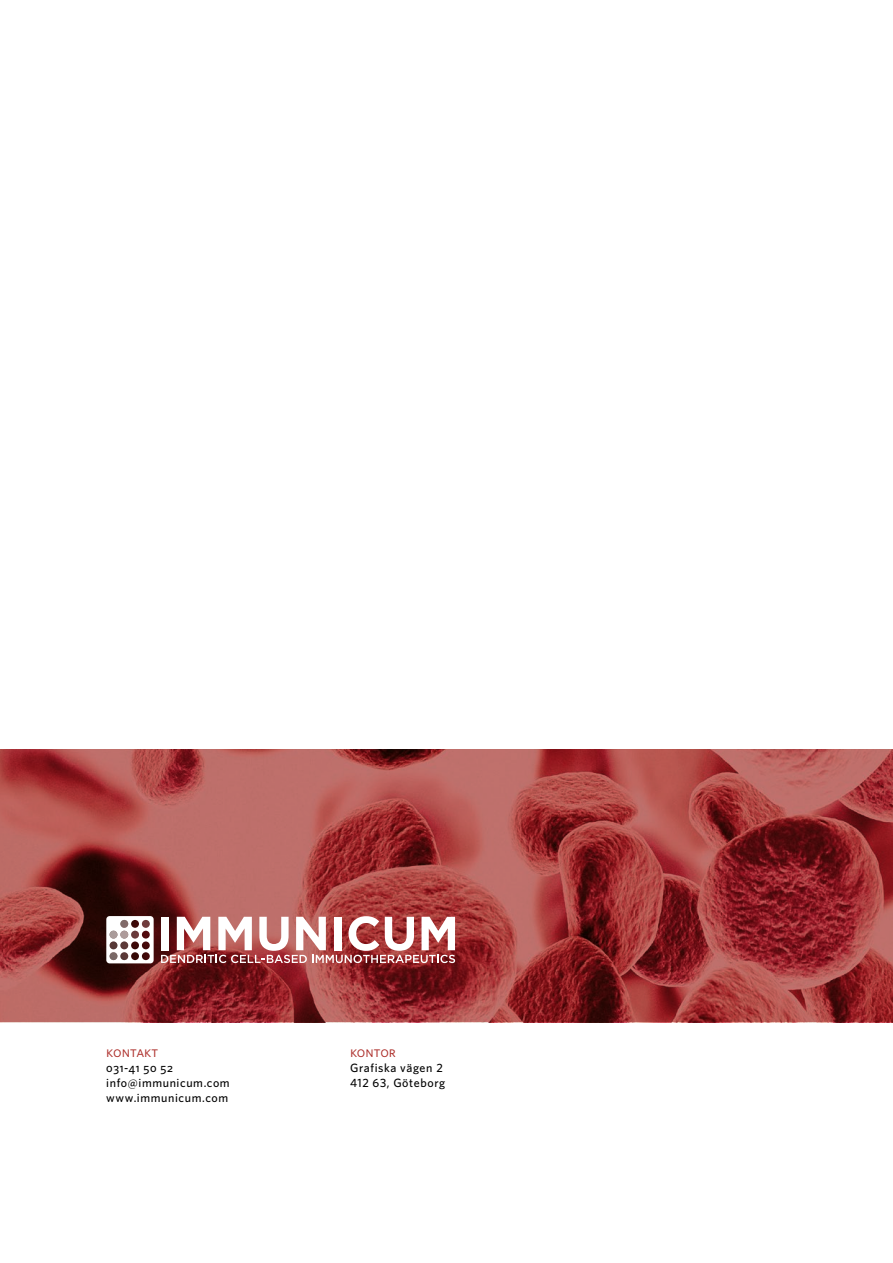
<style>
.page{position:relative;width:893px;height:1263px;background:#fff}
.page>*{position:absolute;margin:0;border:0;box-sizing:border-box;transform-origin:0 0}
.t1{font:15px "Whitney HTF Book SC";color:#ac2c28}
.t2{font:500 12px/15px "Whitney HTF";letter-spacing:.05em;color:#000}
.t3{font:12px "Whitney HTF Medium SC";letter-spacing:.05em;color:#000}
</style>
<div class="page">
<svg style="left:0;top:749px;width:892px;height:273px;background:#9e403f"></svg>
<svg style="left:106px;top:916px;width:48px;height:47px"></svg>
<svg style="left:161px;top:916px;width:294px;height:47px"></svg>
<div style="left:110px;top:952px;width:7px;height:8px;background:#796967;border-radius:50%"></div>
<div style="left:120px;top:952px;width:8px;height:8px;background:#5a3937;border-radius:50%"></div>
<div style="left:120px;top:920px;width:8px;height:8px;background:#816a69;border-radius:50%"></div>
<svg style="left:142px;top:920px;width:8px;height:8px"></svg>
<div style="left:110px;top:931px;width:7px;height:7px;background:#aa9b9a;border-radius:50%"></div>
<div style="left:120px;top:931px;width:8px;height:7px;background:#ae9c9b;border-radius:50%"></div>
<div style="left:131px;top:931px;width:8px;height:7px;background:#683a3b;border-radius:50%"></div>
<svg style="left:110px;top:941px;width:7px;height:8px"></svg>
<div style="left:120px;top:941px;width:8px;height:8px;background:#5b3937;border-radius:50%"></div>
<p class="t1" style="left:106px;top:1043px;width:53px">kontakt</p>
<p class="t3" style="left:106px;top:1061px;width:68px">031-41 50 52</p>
<p class="t2" style="left:106px;top:1075px;width:125px">info@immunicum.com www.immunicum.com</p>
<p class="t1" style="left:350px;top:1043px;width:47px">kontor</p>
<p class="t2" style="left:350px;top:1060px;width:97px">Grafiska vägen 2<br>412 63, Göteborg</p>
</div>
